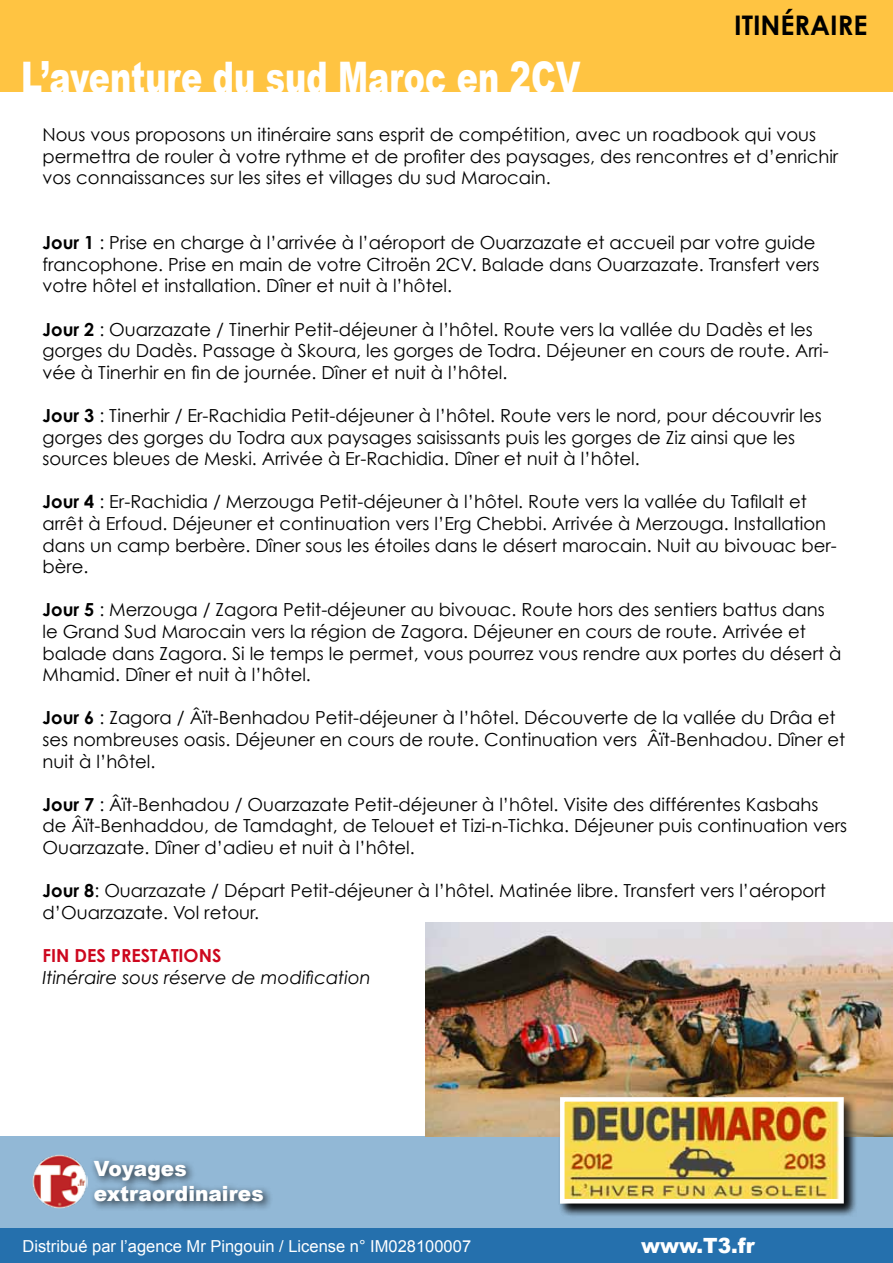
<style>
.page{position:relative;width:893px;height:1263px;background:#fff}
.page>*{position:absolute;margin:0;border:0;box-sizing:border-box;transform-origin:0 0}
.t1{font:900 43.5px "Arial";color:#fff;scale:.73 1}
.t2{font:700 27px "Century Gothic";color:#000}
.t3{font:900 21px/25.2px "Arial";color:#fff;scale:.96 1}
.t4{font:18px/21.6px "Century Gothic";color:#000}
.t5{font:italic 18px "Century Gothic";color:#000}
.t6{font:700 18px "Century Gothic";color:#cd071e}
.t7{font:16.5px "Arial";color:#fff}
.s1{font-weight:700}
</style>
<div class="page">
<div style="left:0;top:1136px;width:893px;height:110px;background:#92b8d6"></div>
<div style="left:0;top:0;width:893px;height:92px;background:#ffc442"></div>
<div style="left:0;top:1229px;width:893px;height:34px;background:#2570ad"></div>
<div style="left:90px;top:1156px;width:184px;height:56px;background:#000;opacity:.75"></div>
<img style="left:32px;top:1154px;width:55px;height:55px">
<hr style="left:0;top:799px;width:1px;height:464px;background:#fff">
<img style="left:425px;top:923px;width:468px;height:213px">
<div style="left:558px;top:1095px;width:300px;height:122px;background:#000;opacity:.75"></div>
<div style="left:560px;top:1097px;width:284px;height:106px;border:4px solid #fff"></div>
<h1 class="t1" style="left:21px;top:46px;width:767px">L’aventure du sud Maroc en 2CV</h1>
<h2 class="t2" style="left:734px;top:8px;width:135px">Itinéraire</h2>
<p class="t4" style="left:43px;top:124px;width:797px">Nous vous proposons un itinéraire sans esprit de compétition, avec un roadbook qui vous permettra de rouler à votre rythme et de profiter des paysages, des rencontres et d’enrichir vos connaissances sur les sites et villages du sud Marocain.</p>
<p class="t4" style="left:43px;top:232px;width:778px"><span class="s1">Jour 1</span> : Prise en charge à l’arrivée à l’aéroport de Ouarzazate et accueil par votre guide francophone. Prise en main de votre Citroën 2CV. Balade dans Ouarzazate. Transfert vers votre hôtel et installation. Dîner et nuit à l’hôtel.</p>
<p class="t4" style="left:43px;top:318px;width:788px"><span class="s1">Jour 2</span> : Ouarzazate / Tinerhir Petit-déjeuner à l’hôtel. Route vers la vallée du Dadès et les gorges du Dadès. Passage à Skoura, les gorges de Todra. Déjeuner en cours de route. Arri&shy;vée à Tinerhir en fin de journée. Dîner et nuit à l’hôtel.</p>
<p class="t4" style="left:43px;top:404px;width:781px"><span class="s1">Jour 3</span> : Tinerhir / Er-Rachidia Petit-déjeuner à l’hôtel. Route vers le nord, pour découvrir les gorges des gorges du Todra aux paysages saisissants puis les gorges de Ziz ainsi que les sources bleues de Meski. Arrivée à Er-Rachidia. Dîner et nuit à l’hôtel.</p>
<p class="t4" style="left:43px;top:491px;width:796px"><span class="s1">Jour 4</span> : Er-Rachidia / Merzouga Petit-déjeuner à l’hôtel. Route vers la vallée du Tafilalt et arrêt à Erfoud. Déjeuner et continuation vers l’Erg Chebbi. Arrivée à Merzouga. Installation dans un camp berbère. Dîner sous les étoiles dans le désert marocain. Nuit au bivouac ber&shy;bère.</p>
<p class="t4" style="left:43px;top:599px;width:800px"><span class="s1">Jour 5</span> : Merzouga / Zagora Petit-déjeuner au bivouac. Route hors des sentiers battus dans le Grand Sud Marocain vers la région de Zagora. Déjeuner en cours de route. Arrivée et balade dans Zagora. Si le temps le permet, vous pourrez vous rendre aux portes du désert à Mhamid. Dîner et nuit à l’hôtel.</p>
<p class="t4" style="left:43px;top:707px;width:804px"><span class="s1">Jour 6</span> : Zagora / Âït-Benhadou Petit-déjeuner à l’hôtel. Découverte de la vallée du Drâa et ses nombreuses oasis. Déjeuner en cours de route. Continuation vers Âït-Benhadou. Dîner et nuit à l’hôtel.</p>
<p class="t4" style="left:43px;top:793px;width:806px"><span class="s1">Jour 7</span> : Âït-Benhadou / Ouarzazate Petit-déjeuner à l’hôtel. Visite des différentes Kasbahs<br>de Âït-Benhaddou, de Tamdaght, de Telouet et Tizi-n-Tichka. Déjeuner puis continuation vers<br>Ouarzazate. Dîner d’adieu et nuit à l’hôtel.</p>
<p class="t4" style="left:43px;top:880px;width:785px"><span class="s1">Jour 8</span>: Ouarzazate / Départ Petit-déjeuner à l’hôtel. Matinée libre. Transfert vers l’aéroport d’Ouarzazate. Vol retour.</p>
<p class="t6" style="left:43px;top:944px;width:100px">FIN DES PRESTATIONS</p>
<p class="t5" style="left:43px;top:966px;width:330px">Itinéraire sous réserve de modification</p>
<p class="t3" style="left:94px;top:1155px;width:178px">Voyages extraordinaires</p>
<p class="t7" style="left:22px;top:1235px;width:450px">Distribué par l’agence Mr Pingouin / License n° IM028100007</p>
<p class="t3" style="left:641px;top:1232px;width:120px">www.T3.fr</p>
</div>
